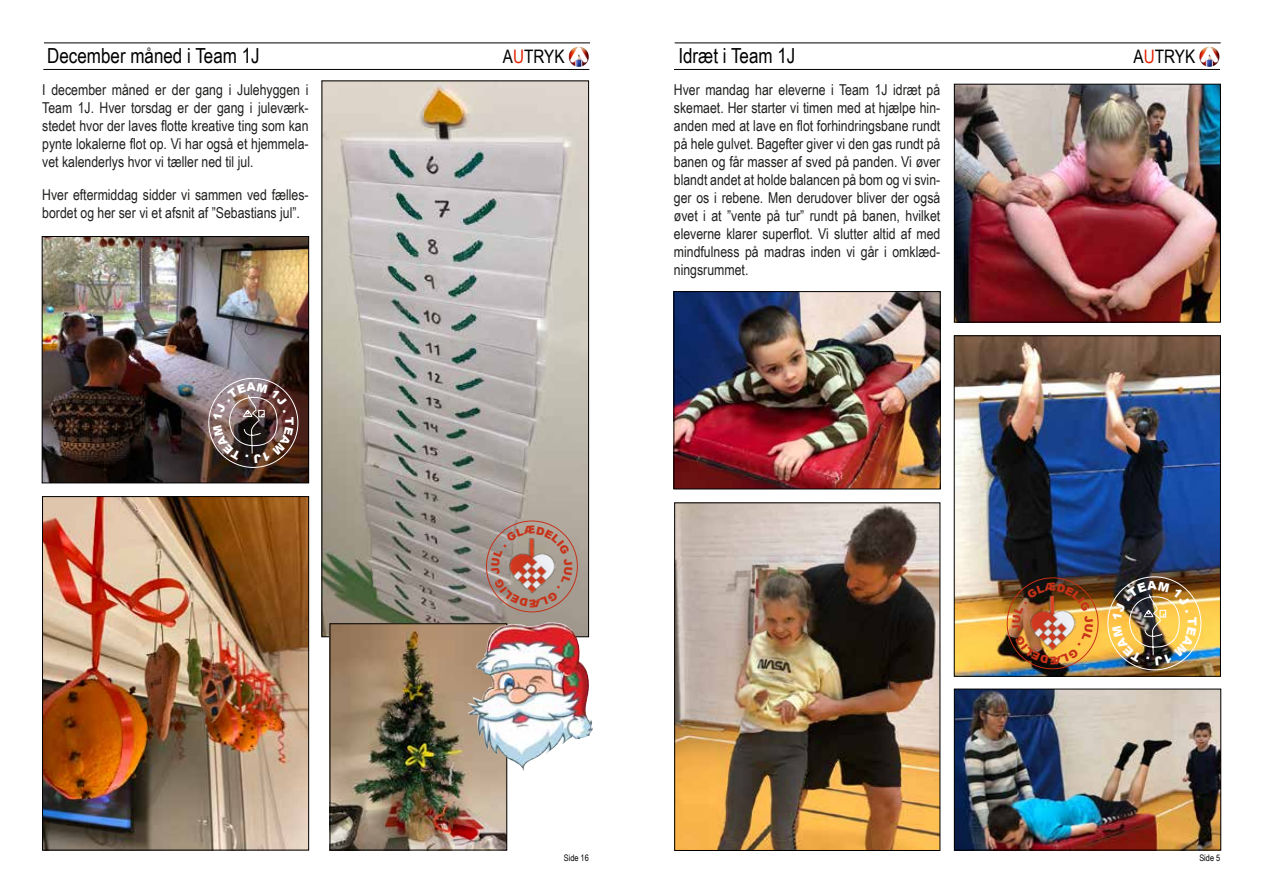
<style>
.page{position:relative;width:1263px;height:893px;background:#fff}
.page>*{position:absolute;margin:0;border:0;box-sizing:border-box;transform-origin:0 0}
.t1{font:20.7px "Arial Narrow";color:#000}
.t2{font:18.6px "Arial Narrow";color:#000}
.t3{font:15px/18px "Arial Narrow";color:#201f1e;text-align:justify}
.t4{font:9px "Arial Narrow";color:#000}
.s1{color:#e12000}
</style>
<div class="page">
<img style="left:956px;top:86px;width:263px;height:234px">
<div style="left:954px;top:84px;width:267px;height:238px;border:1px solid #000"></div>
<img style="left:44px;top:498px;width:263px;height:350px">
<div style="left:42px;top:496px;width:267px;height:354px;border:1px solid #000"></div>
<hr style="left:43px;top:69px;width:546px;height:1px;background:#000">
<hr style="left:44px;top:43px;width:546px;height:1px;background:#000">
<svg style="left:570px;top:47px;width:18px;height:18px"></svg>
<img style="left:569px;top:47px;width:13px;height:19px">
<hr style="left:674px;top:69px;width:546px;height:1px;background:#000">
<hr style="left:675px;top:43px;width:546px;height:1px;background:#000">
<svg style="left:1201px;top:47px;width:17px;height:18px"></svg>
<img style="left:1199px;top:47px;width:13px;height:19px">
<img style="left:44px;top:238px;width:263px;height:243px">
<div style="left:42px;top:236px;width:267px;height:247px;border:1px solid #000"></div>
<img style="left:324px;top:83px;width:263px;height:552px">
<img style="left:332px;top:625px;width:173px;height:223px">
<div style="left:330px;top:623px;width:177px;height:227px;border:1px solid #000"></div>
<img style="left:468px;top:622px;width:125px;height:148px">
<img style="left:956px;top:691px;width:263px;height:157px">
<div style="left:954px;top:689px;width:267px;height:161px;border:1px solid #000"></div>
<img style="left:956px;top:337px;width:263px;height:338px">
<div style="left:954px;top:335px;width:267px;height:342px;border:1px solid #000"></div>
<img style="left:676px;top:504px;width:262px;height:345px">
<div style="left:674px;top:502px;width:266px;height:349px;border:1px solid #000"></div>
<img style="left:675px;top:293px;width:264px;height:194px">
<div style="left:673px;top:291px;width:268px;height:198px;border:1px solid #000"></div>
<img style="left:213px;top:382px;width:81px;height:81px">
<img style="left:1112px;top:581px;width:84px;height:85px">
<svg style="left:491px;top:526px;width:81px;height:81px;background:#ae978d"></svg>
<img style="left:1012px;top:583px;width:81px;height:81px">
<h1 class="t1" style="left:47px;top:41px;width:214px">December måned i Team 1J</h1>
<p class="t2" style="left:503px;top:43px;width:63px">A<span class="s1">U</span>TRYK</p>
<h1 class="t1" style="left:678px;top:40px;width:118px">Idræt i Team 1J</h1>
<p class="t2" style="left:1134px;top:43px;width:63px">A<span class="s1">U</span>TRYK</p>
<p class="t3" style="left:42px;top:80px;width:268px">I december måned er der gang i Julehyggen i Team 1J. Hver torsdag er der gang i juleværk&shy;stedet hvor der laves flotte kreative ting som kan pynte lokalerne flot op. Vi har også et hjemmela&shy;vet kalenderlys hvor vi tæller ned til jul.</p>
<p class="t3" style="left:42px;top:185px;width:268px">Hver eftermiddag sidder vi sammen ved fælles&shy;bordet og her ser vi et afsnit af ”Sebastians jul”.</p>
<p class="t3" style="left:674px;top:80px;width:268px">Hver mandag har eleverne i Team 1J idræt på skemaet. Her starter vi timen med at hjælpe hin&shy;anden med at lave en flot forhindringsbane rundt på hele gulvet. Bagefter giver vi den gas rundt på banen og får masser af sved på panden. Vi øver blandt andet at holde balancen på bom og vi svin&shy;ger os i rebene. Men derudover bliver der også øvet i at ”vente på tur” rundt på banen, hvilket eleverne klarer superflot. Vi slutter altid af med mindfulness på madras inden vi går i omklæd&shy;ningsrummet.</p>
<p class="t4" style="left:564px;top:851px;width:27px">Side 16</p>
<p class="t4" style="left:1199px;top:851px;width:22px">Side 5</p>
</div>
